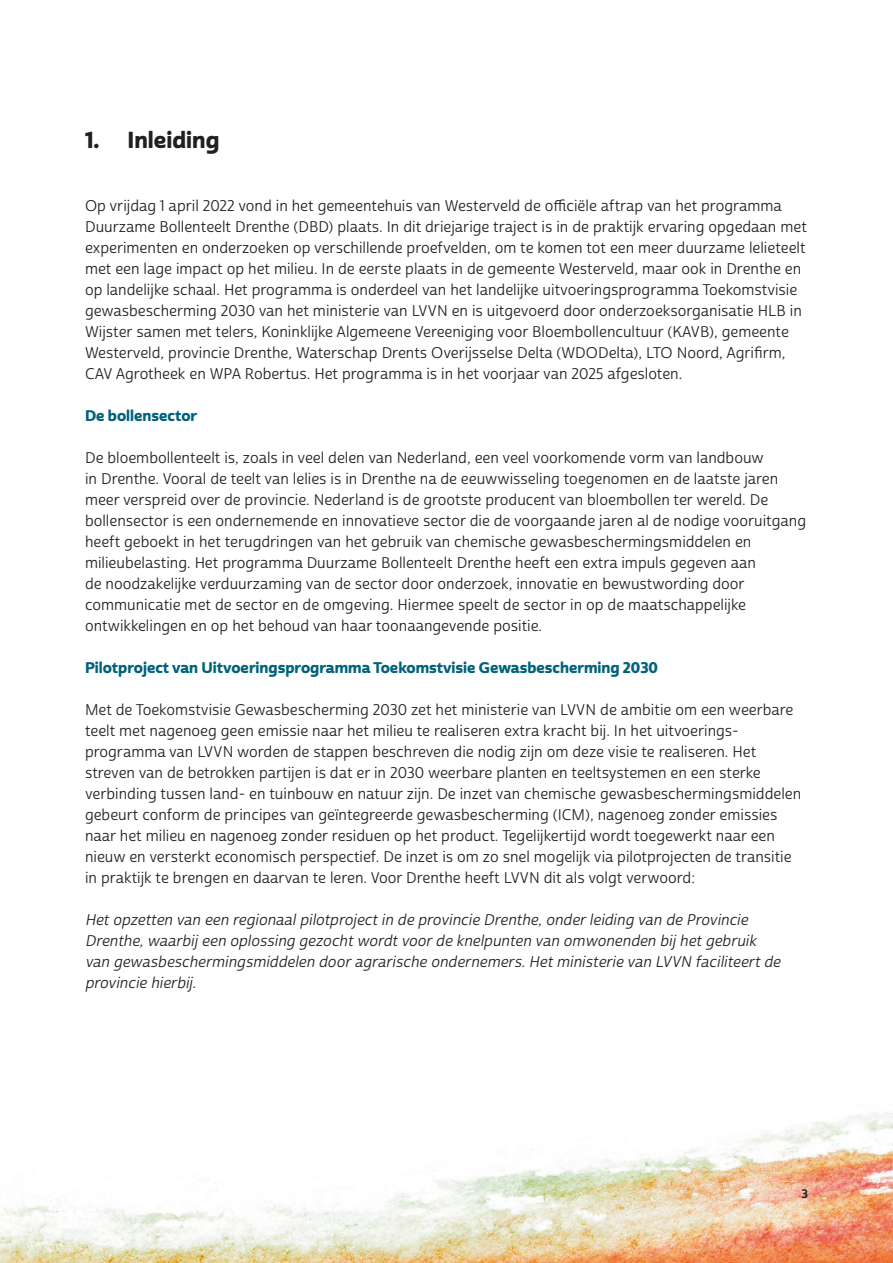
<style>
.page{position:relative;width:893px;height:1263px;background:#fff}
.page>*{position:absolute;margin:0;border:0;box-sizing:border-box;transform-origin:0 0}
.t1{font:22.5px "Cabrito Sans Nor Ex B";color:#231f20}
.t2{font:15px/21px "Cabrito Sans Nor Reg";color:#231f20}
.t3{font:italic 15px/21px "Cabrito Sans Nor Reg";color:#231f20}
.t4{font:15px "Cabrito Sans Nor Ex B";color:#00637a}
.t5{font:12px "Cabrito Sans Nor Bol";color:#231f20}
</style>
<div class="page">
<img style="left:0;top:1112px;width:893px;height:151px">
<h3 class="t1" style="left:85px;top:125px;width:136px">1. Inleiding</h3>
<p class="t2" style="left:85px;top:195px;width:723px">Op vrijdag 1 april 2022 vond in het gemeentehuis van Westerveld de ofciële aftrap van het programma Duurzame Bollenteelt Drenthe (DBD) plaats. In dit driejarige traject is in de praktijk ervaring opgedaan met experimenten en onderzoeken op verschillende proefvelden, om te komen tot een meer duurzame lelieteelt met een lage impact op het milieu. In de eerste plaats in de gemeente Westerveld, maar ook in Drenthe en op landelijke schaal. Het programma is onderdeel van het landelijke uitvoeringsprogramma Toekomstvisie gewasbescherming 2030 van het ministerie van LVVN en is uitgevoerd door onderzoeksorganisatie HLB in Wijster samen met telers, Koninklijke Algemeene Vereeniging voor Bloembollencultuur (KAVB), gemeente Westerveld, provincie Drenthe, Waterschap Drents Overijsselse Delta (WDODelta), LTO Noord, Agrifrm, CAV Agrotheek en WPA Robertus. Het programma is in het voorjaar van 2025 afgesloten.</p>
<p class="t4" style="left:85px;top:405px;width:114px">De bollensector</p>
<p class="t2" style="left:85px;top:447px;width:723px">De bloembollenteelt is, zoals in veel delen van Nederland, een veel voorkomende vorm van landbouw<br>in Drenthe. Vooral de teelt van lelies is in Drenthe na de eeuwwisseling toegenomen en de laatste jaren meer verspreid over de provincie. Nederland is de grootste producent van bloembollen ter wereld. De bollensector is een ondernemende en innovatieve sector die de voorgaande jaren al de nodige vooruitgang heeft geboekt in het terugdringen van het gebruik van chemische gewasbeschermingsmiddelen en milieubelasting. Het programma Duurzame Bollenteelt Drenthe heeft een extra impuls gegeven aan<br>de noodzakelijke verduurzaming van de sector door onderzoek, innovatie en bewustwording door communicatie met de sector en de omgeving. Hiermee speelt de sector in op de maatschappelijke ontwikkelingen en op het behoud van haar toonaangevende positie.</p>
<p class="t4" style="left:85px;top:657px;width:574px">Pilotproject van Uitvoeringsprogramma Toekomstvisie Gewasbescherming 2030</p>
<p class="t2" style="left:85px;top:699px;width:718px">Met de Toekomstvisie Gewasbescherming 2030 zet het ministerie van LVVN de ambitie om een weerbare teelt met nagenoeg geen emissie naar het milieu te realiseren extra kracht bij. In het uitvoerings&shy;programma van LVVN worden de stappen beschreven die nodig zijn om deze visie te realiseren. Het streven van de betrokken partijen is dat er in 2030 weerbare planten en teeltsystemen en een sterke verbinding tussen land- en tuinbouw en natuur zijn. De inzet van chemische gewasbeschermingsmiddelen gebeurt conform de principes van geïntegreerde gewasbescherming (ICM), nagenoeg zonder emissies naar het milieu en nagenoeg zonder residuen op het product. Tegelijkertijd wordt toegewerkt naar een nieuw en versterkt economisch perspectief. De inzet is om zo snel mogelijk via pilotprojecten de transitie in praktijk te brengen en daarvan te leren. Voor Drenthe heeft LVVN dit als volgt verwoord:</p>
<p class="t3" style="left:85px;top:909px;width:700px">Hetopzetten van een regionaalpilotprojectin de provincie Drenthe,onderleiding van de Provincie Drenthe,waarbij een oplossing gezochtwordtvoorde knelpunten van omwonenden bij hetgebruik van gewasbeschermingsmiddelen dooragrarische ondernemers.Hetministerie van LVVN faciliteertde provincie hierbij.</p>
<p class="t5" style="left:801px;top:1186px;width:8px">3</p>
</div>
